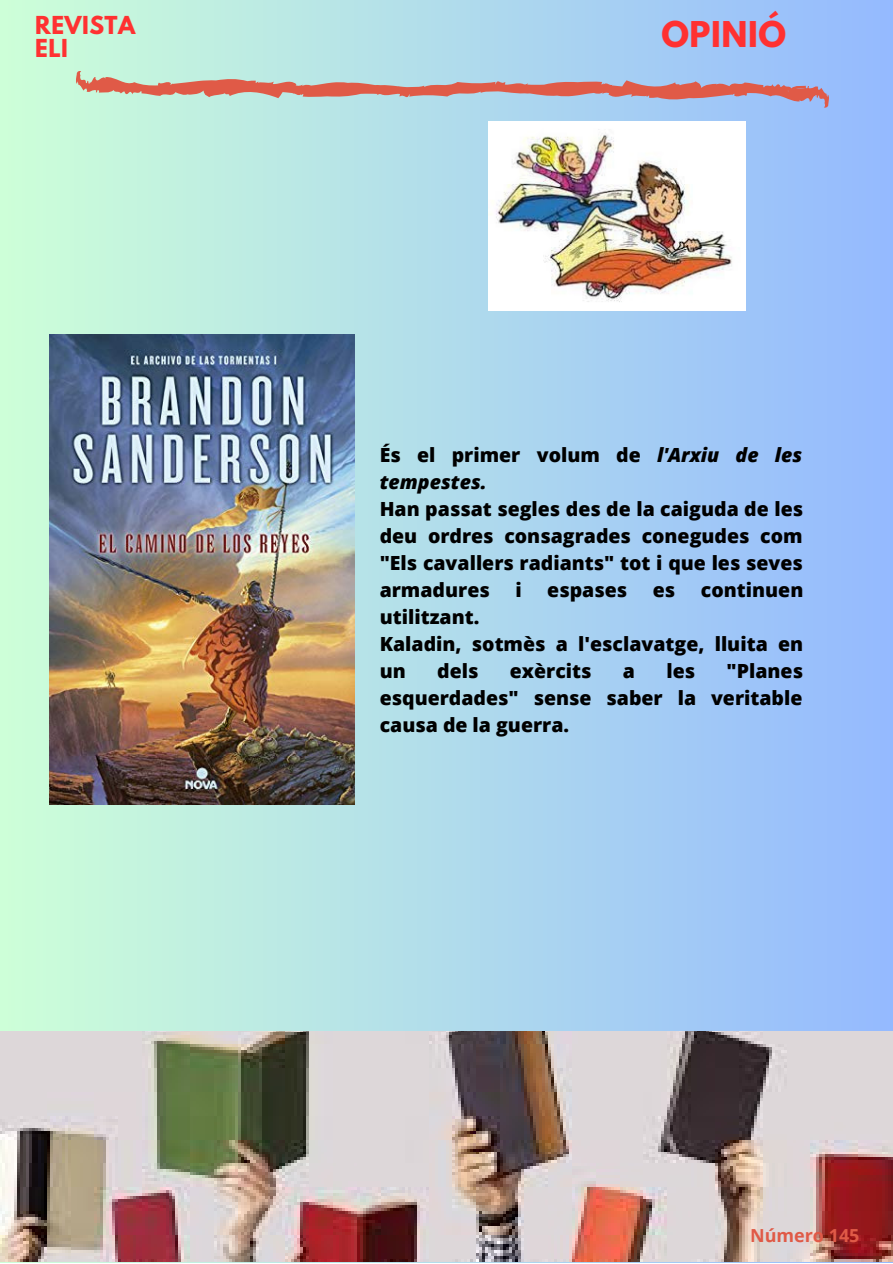
<style>
.page{position:relative;width:893px;height:1264px;background:#fff}
.page>*{position:absolute;margin:0;border:0;box-sizing:border-box;transform-origin:0 0}
.t1{font:700 31.5px "League Spartan";letter-spacing:.02em;color:#ff3131}
.t2{font:700 21.9px "League Spartan";letter-spacing:.02em;color:#ff3131}
.t3{font:800 19.5px/27px "Open Sans";color:#000;text-align:justify}
.t4{font:italic 800 19.5px/27px "Open Sans";color:#000}
.t5{font:700 18px "Open Sans";color:#e05a47}
.s1{font-style:normal}
</style>
<div class="page">
<div style="left:0;top:0;width:892px;height:1262px;background:linear-gradient(to right,#cdfed7,#95baff)"></div>
<svg style="left:76px;top:71px;width:751px;height:27px;background:#c4a5a6"></svg>
<img style="left:49px;top:334px;width:305px;height:470px">
<img style="left:0;top:1031px;width:892px;height:230px">
<img style="left:488px;top:121px;width:258px;height:189px">
<p class="t2" style="left:35px;top:14px;width:101px">REVISTA</p>
<p class="t2" style="left:35px;top:38px;width:34px">ELI</p>
<p class="t1" style="left:661px;top:19px;width:126px">OPINIÓ</p>
<p class="t4" style="left:379px;top:441px;width:424px"><span class="s1">És el primer volum de</span> l'Arxiu de les tempestes.</p>
<p class="t3" style="left:379px;top:495px;width:425px">Han passat segles des de la caiguda de les deu ordres consagrades conegudes com "Els cavallers radiants" tot i que les seves armadures</p>
<p class="t3" style="left:515px;top:576px;width:8px">i</p>
<p class="t3" style="left:547px;top:576px;width:81px">espases</p>
<p class="t3" style="left:652px;top:576px;width:24px">es</p>
<p class="t3" style="left:700px;top:576px;width:104px">continuen</p>
<p class="t3" style="left:379px;top:603px;width:101px">utilitzant.</p>
<p class="t3" style="left:379px;top:630px;width:425px">Kaladin, sotmès a l'esclavatge, lluita en un</p>
<p class="t3" style="left:437px;top:657px;width:43px">dels</p>
<p class="t3" style="left:510px;top:657px;width:83px">exèrcits</p>
<p class="t3" style="left:623px;top:657px;width:14px">a</p>
<p class="t3" style="left:666px;top:657px;width:30px">les</p>
<p class="t3" style="left:379px;top:657px;width:425px;text-indent:347px">"Planes esquerdades" sense saber la veritable causa de la guerra.</p>
<p class="t5" style="left:750px;top:1222px;width:111px">Número 145</p>
</div>
